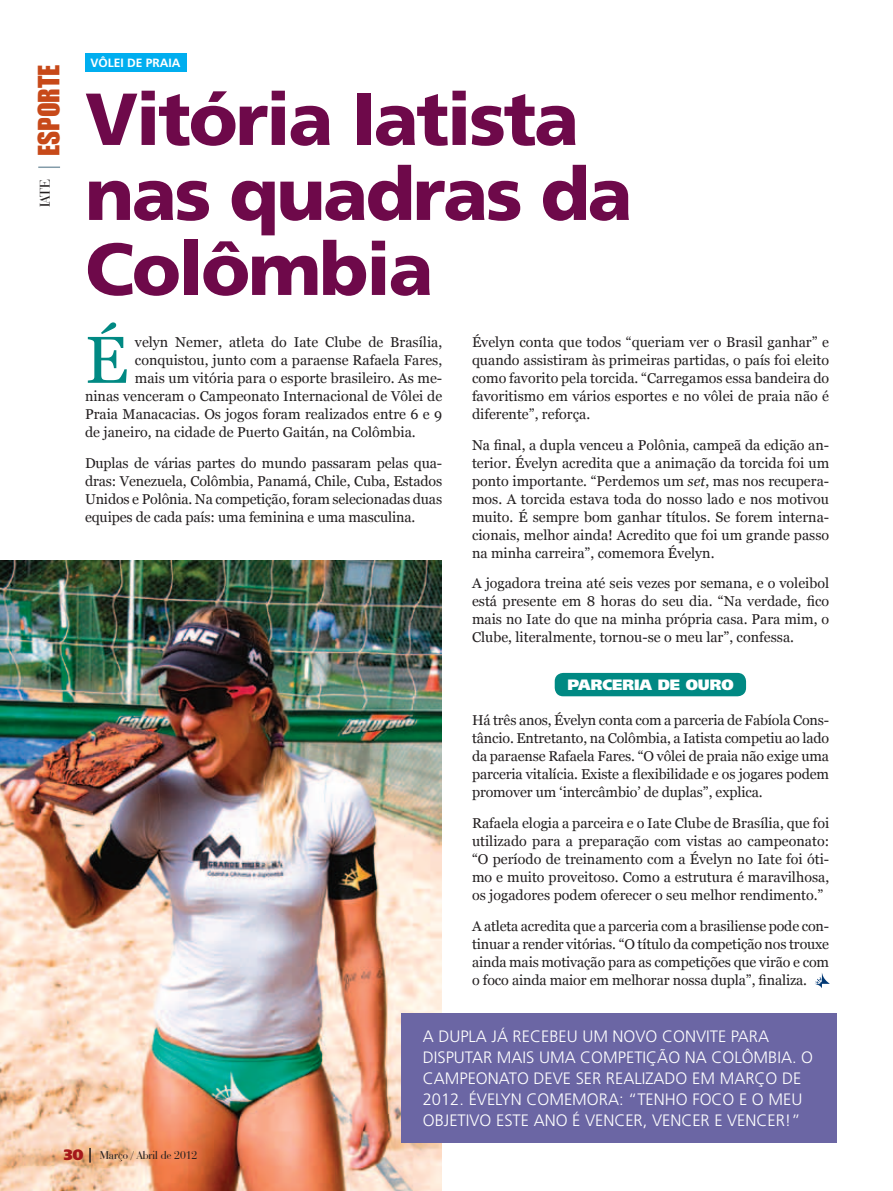
<style>
.page{position:relative;width:893px;height:1191px;background:#fff}
.page>*{position:absolute;margin:0;border:0;box-sizing:border-box;transform-origin:0 0}
.t1{font:900 73.5px/75px "Frutiger LT Std";letter-spacing:-.03em;color:#6e094a}
.t2{font:66.15px "Georgia";color:#008983}
.t3{font:27px "Impact";color:#c74919}
.t4{font:300 16.5px/21px "Frutiger LT Std";color:#fff}
.t5{font:900 15px "Frutiger LT Std";color:#fff}
.t6{font:15px "Bauer Bodoni BT";color:#231f20}
.t7{font:14.25px/18px "Georgia";color:#231f20;text-align:justify}
.t8{font:12px "Bauer Bodoni BT";color:#231f20}
.t9{font:700 12px "Frutiger LT Std";color:#fff}
.s1{font-style:italic}
.s2{font-family:"Frutiger LT Std";font-weight:900;font-size:15px;color:#a5181b}
</style>
<div class="page">
<img style="left:0;top:560px;width:442px;height:631px">
<div style="left:555px;top:673px;width:191px;height:23px;background:#008983;border-radius:9px"></div>
<hr style="left:38px;top:166px;width:22px;height:2px;background:#839ca9">
<div style="left:401px;top:1012px;width:436px;height:130px;background:#6b66a4"></div>
<svg style="left:815px;top:973px;width:15px;height:15px"></svg>
<div style="left:86px;top:53px;width:101px;height:19px;background:#00aeef"></div>
<svg style="left:89px;top:1148px;width:2px;height:15px"></svg>
<h3 class="t3" style="left:28px;top:156px;width:93px;rotate:-90deg">esporte</h3>
<p class="t6" style="left:36px;top:207px;width:30px;rotate:-90deg">iate</p>
<p class="t9" style="left:91px;top:56px;width:92px">VÔLEI DE PRAIA</p>
<h1 class="t1" style="left:85px;top:82px;width:549px">Vitória Iatista nas quadras da<br>Colômbia</h1>
<p class="t7" style="left:472px;top:333px;width:359px">Évelyn conta que todos “queriam ver o Brasil ganhar” e quando assistiram às primeiras partidas, o país foi eleito como favorito pela torcida. “Carregamos essa bandeira do favoritismo em vários esportes e no vôlei de praia não é diferente”, reforça.</p>
<p class="t7" style="left:472px;top:436px;width:359px">Na final, a dupla venceu a Polônia, campeã da edição an&shy;terior. Évelyn acredita que a animação da torcida foi um ponto importante. “Perdemos um <span class="s1">set</span>, mas nos recupera&shy;mos. A torcida estava toda do nosso lado e nos motivou muito. É sempre bom ganhar títulos. Se forem interna&shy;cionais, melhor ainda! Acredito que foi um grande passo na minha carreira”, comemora Évelyn.</p>
<p class="t7" style="left:472px;top:575px;width:359px">A jogadora treina até seis vezes por semana, e o voleibol está presente em 8 horas do seu dia. “Na verdade, fico mais no Iate do que na minha própria casa. Para mim, o Clube, literalmente, tornou-se o meu lar”, confessa.</p>
<p class="t5" style="left:567px;top:676px;width:23px">PARCERIA</p>
<p class="t5" style="left:658px;top:676px;width:41px">DE OURO</p>
<p class="t7" style="left:472px;top:711px;width:359px">Há três anos, Évelyn conta com a parceria de Fabíola Cons&shy;tâncio. Entretanto, na Colômbia, a Iatista competiu ao lado da paraense Rafaela Fares. “O vôlei de praia não exige uma parceria vitalícia. Existe a flexibilidade e os jogares podem promover um ‘intercâmbio’ de duplas”, explica.</p>
<p class="t7" style="left:472px;top:814px;width:359px">Rafaela elogia a parceira e o Iate Clube de Brasília, que foi utilizado para a preparação com vistas ao campeonato: “O período de treinamento com a Évelyn no Iate foi óti&shy;mo e muito proveitoso. Como a estrutura é maravilhosa, os jogadores podem oferecer o seu melhor rendimento.”</p>
<p class="t7" style="left:472px;top:917px;width:359px">A atleta acredita que a parceria com a brasiliense pode con&shy;tinuar a render vitórias. “O título da competição nos trouxe ainda mais motivação para as competições que virão e com o foco ainda maior em melhorar nossa dupla”, finaliza.</p>
<p class="t4" style="left:423px;top:1026px;width:390px">A DUPLA JÁ RECEBEU UM NOVO CONVITE PARA DISPUTAR MAIS UMA COMPETIÇÃO NA COLÔMBIA. O CAMPEONATO DEVE SER REALIZADO EM MARÇO DE 2012. ÉVELYN COMEMORA: “TENHO FOCO E O MEU OBJETIVO ESTE ANO É VENCER, VENCER E VENCER!”</p>
<h2 class="t2" style="left:85px;top:320px;width:45px">É</h2>
<p class="t7" style="left:135px;top:333px;width:309px">velyn Nemer, atleta do Iate Clube de Brasília,</p>
<p class="t7" style="left:135px;top:351px;width:309px">conquistou, junto com a paraense Rafaela Fares,</p>
<p class="t7" style="left:135px;top:369px;width:309px">mais um vitória para o esporte brasileiro. As me-</p>
<p class="t7" style="left:85px;top:387px;width:359px">ninas venceram o Campeonato Internacional de Vôlei de</p>
<p class="t7" style="left:85px;top:405px;width:359px">Praia Manacacias. Os jogos foram realizados entre 6 e 9</p>
<p class="t7" style="left:85px;top:423px;width:332px">de janeiro, na cidade de Puerto Gaitán, na Colômbia.</p>
<p class="t7" style="left:85px;top:454px;width:359px">Duplas de várias partes do mundo passaram pelas qua&shy;dras: Venezuela, Colômbia, Panamá, Chile, Cuba, Estados Unidos e Polônia. Na competição, foram selecionadas duas equipes de cada país: uma feminina e uma masculina.</p>
<p class="t8" style="left:64px;top:1147px;width:135px"><span class="s2">30</span> Março / Abril de 2012</p>
</div>
